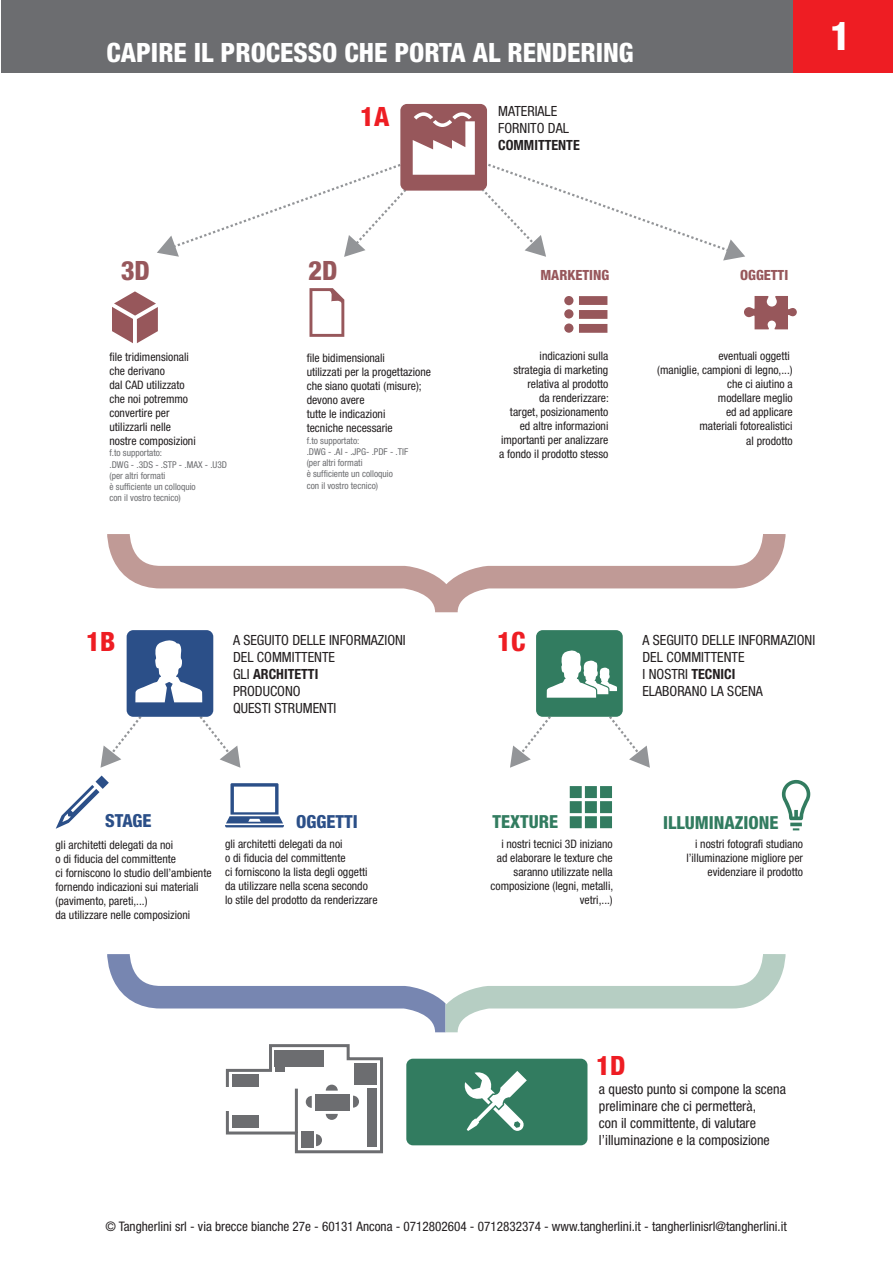
<style>
.page{position:relative;width:893px;height:1263px;background:#fff}
.page>*{position:absolute;margin:0;border:0;box-sizing:border-box;transform-origin:0 0}
.t1{font:800 condensed 39.6px "Helvetica Neue";color:#fff}
.t2{font:800 condensed 26.7px "Helvetica Neue";color:#fff}
.t3{font:800 condensed 26.7px "Helvetica Neue";color:#ee1d23}
.t4{font:800 condensed 26.7px "Helvetica Neue";color:#97575b}
.t5{font:800 condensed 18px "Helvetica Neue";color:#327c60}
.t6{font:800 condensed 18px "Helvetica Neue";color:#2b4f88}
.t7{font:condensed 14.1px/16.8px "Helvetica Neue";color:#231f20}
.t8{font:800 condensed 14.1px "Helvetica Neue";color:#97575b}
.t9{font:700 condensed 14.1px "Helvetica Neue";color:#231f20}
.t10{font:condensed 13.2px "Helvetica Neue";color:#231f20}
.t11{font:condensed 11.7px/14.1px "Helvetica Neue";color:#231f20}
.t12{font:condensed 9.3px/11.2px "Helvetica Neue";color:#6c6d70}
.s1{font-weight:700}
</style>
<div class="page">
<svg style="left:112px;top:291px;width:46px;height:52px"></svg>
<svg style="left:309px;top:288px;width:35px;height:49px"></svg>
<svg style="left:564px;top:296px;width:43px;height:37px"></svg>
<div style="left:400px;top:104px;width:87px;height:87px;background:#97575b;border-radius:7px"></div>
<svg style="left:157px;top:112px;width:588px;height:148px"></svg>
<svg style="left:744px;top:296px;width:53px;height:33px"></svg>
<svg style="left:225px;top:783px;width:59px;height:44px"></svg>
<svg style="left:56px;top:775px;width:53px;height:54px"></svg>
<div style="left:127px;top:630px;width:86px;height:87px;background:#2b4f88;border-radius:7px"></div>
<svg style="left:101px;top:639px;width:139px;height:129px"></svg>
<div style="left:536px;top:630px;width:87px;height:87px;background:#327c60;border-radius:7px"></div>
<svg style="left:510px;top:649px;width:140px;height:119px"></svg>
<div style="left:406px;top:1059px;width:181px;height:86px;background:#327c60;border-radius:7px"></div>
<svg style="left:570px;top:786px;width:42px;height:42px"></svg>
<svg style="left:782px;top:780px;width:28px;height:50px"></svg>
<svg style="left:107px;top:534px;width:679px;height:78px"></svg>
<svg style="left:107px;top:954px;width:679px;height:78px"></svg>
<svg style="left:464px;top:1071px;width:63px;height:60px"></svg>
<div style="left:1px;top:0;width:889px;height:73px;background:#6c6d70"></div>
<div style="left:793px;top:0;width:100px;height:73px;background:#ee1d23"></div>
<svg style="left:225px;top:1044px;width:158px;height:110px"></svg>
<div style="left:355px;top:1063px;width:22px;height:21px;background:#6c6d70"></div>
<div style="left:220px;top:1088px;width:14px;height:23px;background:#fff"></div>
<hr style="left:295px;top:1089px;width:3px;height:44px;background:#6c6d70">
<h2 class="t2" style="left:106px;top:35px;width:529px">CAPIRE IL PROCESSO CHE PORTA AL RENDERING</h2>
<h2 class="t3" style="left:360px;top:100px;width:31px">1A</h2>
<p class="t7" style="left:498px;top:102px;width:72px">MATERIALE<br>FORNITO DAL</p>
<p class="t9" style="left:498px;top:136px;width:83px">COMMITTENTE</p>
<h1 class="t1" style="left:830px;top:11px;width:22px">1</h1>
<h2 class="t4" style="left:121px;top:254px;width:31px">3D</h2>
<p class="t11" style="left:109px;top:350px;width:88px">file tridimensionali che derivano<br>dal CAD utilizzato che noi potremmo convertire per utilizzarli nelle nostre composizioni</p>
<p class="t12" style="left:109px;top:447px;width:119px">f.to supportato:<br>.DWG - .3DS - .STP - .MAX - .U3D (per altri formati<br>è sufficiente un colloquio<br>con il vostro tecnico)</p>
<h2 class="t4" style="left:308px;top:254px;width:31px">2D</h2>
<p class="t8" style="left:540px;top:266px;width:70px">MARKETING</p>
<p class="t8" style="left:740px;top:266px;width:50px">OGGETTI</p>
<p class="t11" style="left:307px;top:351px;width:126px">file bidimensionali<br>utilizzati per la progettazione che siano quotati (misure); devono avere<br>tutte le indicazioni<br>tecniche necessarie</p>
<p class="t12" style="left:307px;top:435px;width:103px">f.to supportato:<br>.DWG - .AI - .JPG- .PDF - .TIF (per altri formati<br>è sufficiente un colloquio<br>con il vostro tecnico)</p>
<p class="t11" style="left:499px;top:349px;width:111px;text-align:right">indicazioni sulla<br>strategia di marketing relativa al prodotto<br>da renderizzare:<br>target, posizionamento ed altre informazioni importanti per analizzare a fondo il prodotto stesso</p>
<p class="t11" style="left:657px;top:349px;width:137px;text-align:right">eventuali oggetti<br>(maniglie, campioni di legno,...) che ci aiutino a<br>modellare meglio<br>ed ad applicare<br>materiali fotorealistici<br>al prodotto</p>
<h2 class="t3" style="left:86px;top:625px;width:31px">1B</h2>
<h2 class="t3" style="left:497px;top:625px;width:30px">1C</h2>
<p class="t7" style="left:233px;top:632px;width:174px">A SEGUITO DELLE INFORMAZIONI<br>DEL COMMITTENTE<br>GLI <span class="s1">ARCHITETTI<br></span>PRODUCONO<br>QUESTI STRUMENTI</p>
<p class="t7" style="left:642px;top:632px;width:174px">A SEGUITO DELLE INFORMAZIONI<br>DEL COMMITTENTE<br>I NOSTRI <span class="s1">TECNICI<br></span>ELABORANO LA SCENA</p>
<h3 class="t6" style="left:105px;top:810px;width:48px">STAGE</h3>
<h3 class="t6" style="left:296px;top:810px;width:63px">OGGETTI</h3>
<h3 class="t5" style="left:492px;top:810px;width:67px">TEXTURE</h3>
<h3 class="t5" style="left:663px;top:811px;width:117px">ILLUMINAZIONE</h3>
<p class="t11" style="left:56px;top:837px;width:158px">gli architetti delegati da noi<br>o di fiducia del committente<br>ci forniscono lo studio dell’ambiente fornendo indicazioni sui materiali (pavimento, pareti,...)<br>da utilizzare nelle composizioni</p>
<p class="t11" style="left:225px;top:837px;width:154px">gli architetti delegati da noi<br>o di fiducia del committente<br>ci forniscono la lista degli oggetti da utilizzare nella scena secondo lo stile del prodotto da renderizzare</p>
<p class="t11" style="left:490px;top:837px;width:124px;text-align:right">i nostri tecnici 3D iniziano ad elaborare le texture che saranno utilizzate nella composizione (legni, metalli, vetri,...)</p>
<p class="t11" style="left:686px;top:837px;width:118px;text-align:right">i nostri fotografi studiano l’illuminazione migliore per evidenziare il prodotto</p>
<h2 class="t3" style="left:596px;top:1049px;width:31px">1D</h2>
<p class="t7" style="left:599px;top:1081px;width:188px">a questo punto si compone la scena preliminare che ci permetterà,<br>con il committente, di valutare l’illuminazione e la composizione</p>
<p class="t10" style="left:105px;top:1219px;width:683px">© Tangherlini srl - via brecce bianche 27e - 60131 Ancona - 0712802604 - 0712832374 - www.tangherlini.it - tangherlinisrl@tangherlini.it</p>
</div>
